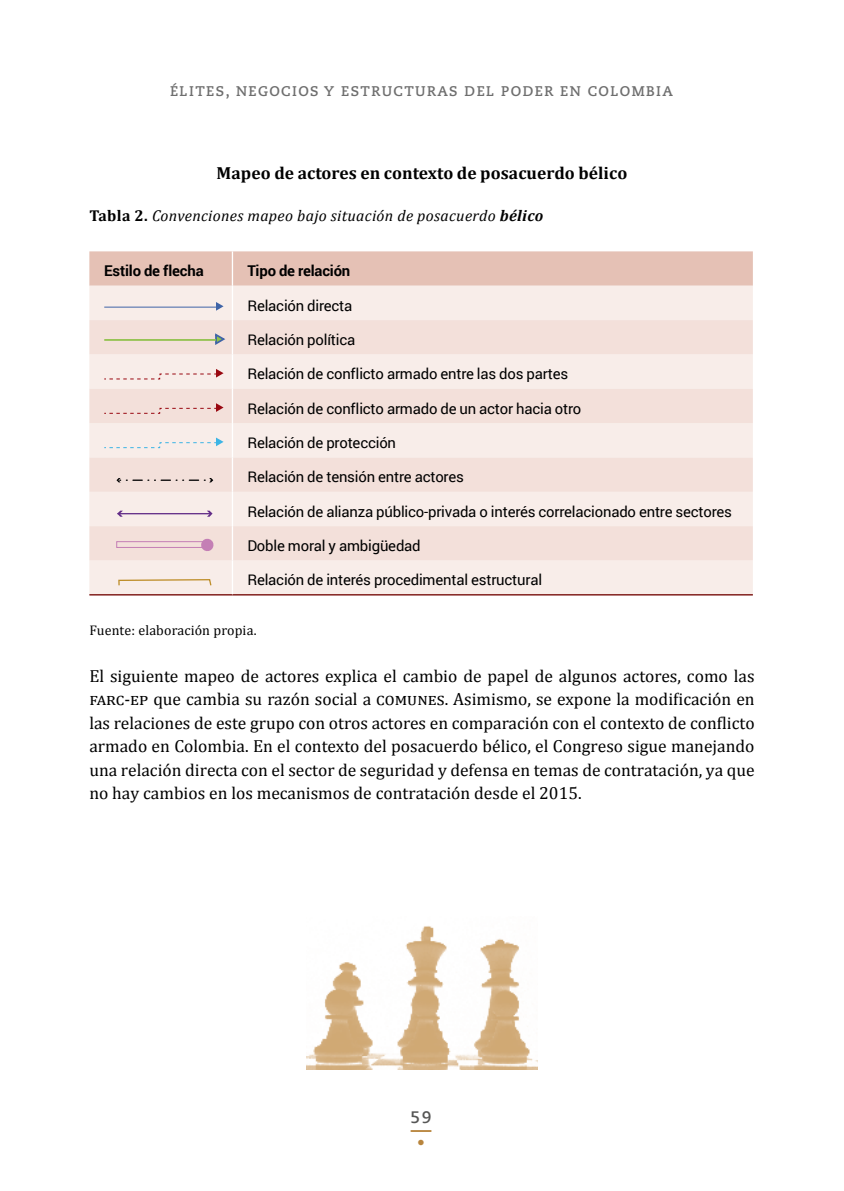
<style>
.page{position:relative;width:844px;height:1191px;background:#fff}
.page>*{position:absolute;margin:0;border:0;box-sizing:border-box;transform-origin:0 0}
.t1{font:700 21px "Caecilia LT Std";color:#b8853d}
.t2{font:17.5px/23.4px "Cambria";color:#000;text-align:justify}
.t3{font:700 17.5px "Cambria";letter-spacing:.005em;color:#000}
.t4{font:700 16.62px "Caecilia LT Std";color:#565655}
.t5{font:italic 15.75px "Cambria";letter-spacing:.02em;color:#000}
.t6{font:700 15.75px "Caecilia LT Std";color:#b8853d}
.t7{font:14.88px "Roboto";letter-spacing:-.015em;color:#000}
.t8{font:700 14.88px "Roboto";letter-spacing:-.01em;color:#000}
.t9{font:700 14px "Caecilia LT Std";letter-spacing:.1em;color:#6e6e6e}
.t10{font:14px "Cambria";letter-spacing:.01em;color:#000}
.s1{font-weight:700;font-style:normal}
.s2{font-weight:700}
</style>
<div class="page">
<div style="left:89px;top:251px;width:663px;height:35px;background:#e5c1b5"></div>
<div style="left:89px;top:286px;width:663px;height:308px;background:#f8ede9"></div>
<svg style="left:89px;top:320px;width:663px;height:240px;background:#f5e5e0"></svg>
<hr style="left:89px;top:594px;width:143px;height:1px;background:#710300">
<hr style="left:232px;top:594px;width:520px;height:1px;background:#710300">
<hr style="left:232px;top:251px;width:1px;height:35px;background:#fff">
<hr style="left:232px;top:286px;width:1px;height:34px;background:#fff">
<hr style="left:232px;top:320px;width:1px;height:34px;background:#fff">
<hr style="left:232px;top:354px;width:1px;height:35px;background:#fff">
<hr style="left:232px;top:389px;width:1px;height:34px;background:#fff">
<hr style="left:232px;top:423px;width:1px;height:34px;background:#fff">
<hr style="left:232px;top:457px;width:1px;height:35px;background:#fff">
<hr style="left:232px;top:492px;width:1px;height:34px;background:#fff">
<hr style="left:232px;top:526px;width:1px;height:34px;background:#fff">
<hr style="left:232px;top:560px;width:1px;height:34px;background:#fff">
<svg style="left:216px;top:302px;width:7px;height:9px"></svg>
<hr style="left:104px;top:307px;width:112px;height:1px;background:#3f64a7">
<svg style="left:213px;top:332px;width:14px;height:14px"></svg>
<hr style="left:104px;top:339px;width:112px;height:2px;background:#90c14b">
<svg style="left:103px;top:369px;width:120px;height:11px"></svg>
<svg style="left:103px;top:403px;width:120px;height:11px"></svg>
<svg style="left:103px;top:437px;width:120px;height:11px"></svg>
<svg style="left:116px;top:478px;width:97px;height:4px"></svg>
<hr style="left:118px;top:513px;width:92px;height:1px;background:#632d88">
<svg style="left:207px;top:510px;width:5px;height:7px"></svg>
<svg style="left:117px;top:510px;width:6px;height:7px"></svg>
<svg style="left:200px;top:538px;width:14px;height:14px"></svg>
<div style="left:116px;top:541px;width:91px;height:7px;border:1px solid #c47fb5"></div>
<svg style="left:118px;top:578px;width:94px;height:9px"></svg>
<img style="left:306px;top:926px;width:231px;height:143px">
<p class="t9" style="left:170px;top:83px;width:504px">ÉLITES, NEGOCIOS Y ESTRUCTURAS DEL PODER EN COLOMBIA</p>
<p class="t3" style="left:216px;top:163px;width:412px">Mapeo de actores en contexto de posacuerdo bélico</p>
<p class="t5" style="left:89px;top:206px;width:455px"><span class="s1">Tabla 2.</span> Convenciones mapeo bajo situación de posacuerdo <span class="s2">bélico</span></p>
<p class="t8" style="left:104px;top:260px;width:101px">Estilo de flecha</p>
<p class="t8" style="left:247px;top:260px;width:104px">Tipo de relación</p>
<p class="t7" style="left:247px;top:295px;width:106px">Relación directa</p>
<p class="t7" style="left:247px;top:329px;width:109px">Relación política</p>
<p class="t7" style="left:247px;top:364px;width:322px">Relación de conflicto armado entre las dos partes</p>
<p class="t7" style="left:247px;top:398px;width:335px">Relación de conflicto armado de un actor hacia otro</p>
<p class="t7" style="left:247px;top:432px;width:150px">Relación de protección</p>
<p class="t7" style="left:247px;top:467px;width:218px">Relación de tensión entre actores</p>
<p class="t7" style="left:247px;top:501px;width:486px">Relación de alianza público-privada o interés correlacionado entre sectores</p>
<p class="t7" style="left:247px;top:535px;width:175px">Doble moral y ambigüedad</p>
<p class="t7" style="left:247px;top:570px;width:296px">Relación de interés procedimental estructural</p>
<p class="t10" style="left:89px;top:622px;width:169px">Fuente: elaboración propia.</p>
<p class="t2" style="left:89px;top:664px;width:666px">El siguiente mapeo de actores explica el cambio de papel de algunos actores, como las farc-ep que cambia su razón social a comunes. Asimismo, se expone la modificación en las relaciones de este grupo con otros actores en comparación con el contexto de conflicto armado en Colombia. En el contexto del posacuerdo bélico, el Congreso sigue manejando una relación directa con el sector de seguridad y defensa en temas de contratación, ya que no hay cambios en los mecanismos de contratación desde el 2015.</p>
<p class="t4" style="left:410px;top:1107px;width:23px">59</p>
<p class="t1" style="left:410px;top:1117px;width:22px">—</p>
<p class="t6" style="left:417px;top:1132px;width:9px">•</p>
</div>
